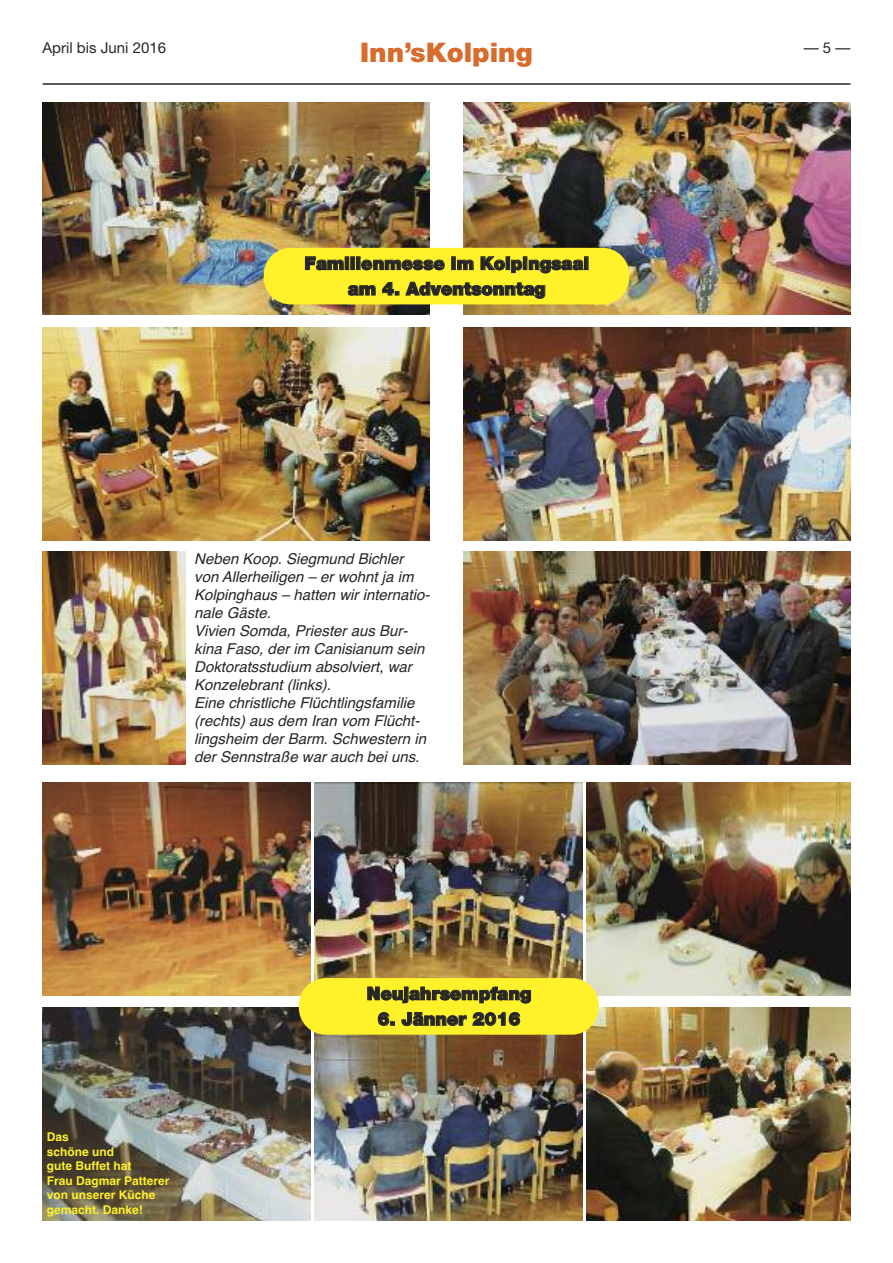
<style>
.page{position:relative;width:893px;height:1263px;background:#fff}
.page>*{position:absolute;margin:0;border:0;box-sizing:border-box;transform-origin:0 0}
.t1{font:900 27px "Helvetica Neue";color:#d76c2c}
.t2{font:900 18px/25.5px "Helvetica Neue";color:#272627;text-align:center}
.t3{font:italic 15px/18px "Helvetica";color:#272627}
.t4{font:15px "Helvetica Neue";color:#272627}
.t5{font:700 12px/14.4px "Helvetica";color:#fff12a}
</style>
<div class="page">
<hr style="left:43px;top:83px;width:807px;height:2px;background:#272627">
<img style="left:315px;top:782px;width:268px;height:198px">
<img style="left:43px;top:782px;width:267px;height:213px">
<img style="left:464px;top:552px;width:386px;height:212px">
<img style="left:43px;top:328px;width:386px;height:212px">
<img style="left:463px;top:102px;width:387px;height:213px">
<img style="left:43px;top:102px;width:386px;height:213px">
<div style="left:264px;top:248px;width:365px;height:56px;background:#fff12a;border-radius:27px"></div>
<img style="left:463px;top:328px;width:387px;height:212px">
<img style="left:43px;top:552px;width:142px;height:212px">
<img style="left:587px;top:782px;width:263px;height:213px">
<img style="left:43px;top:1008px;width:267px;height:212px">
<img style="left:587px;top:1008px;width:263px;height:212px">
<img style="left:315px;top:1033px;width:268px;height:187px">
<div style="left:299px;top:978px;width:300px;height:57px;background:#fff12a;border-radius:27px"></div>
<p class="t4" style="left:43px;top:43px;width:125px">April bis Juni 2016</p>
<p class="t4" style="left:804px;top:43px;width:48px">—5—</p>
<h1 class="t1" style="left:360px;top:43px;width:174px">Inn’sKolping</h1>
<p class="t2" style="left:304px;top:252px;width:286px">Familienmesse im Kolpingsaal am 4. Adventsonntag</p>
<p class="t3" style="left:194px;top:549px;width:242px">Neben Koop. Siegmund Bichler von Allerheiligen – er wohnt ja im<br>Kolpinghaus – hatten wir internatio&shy;nale Gäste.<br>Vivien Somda, Priester aus Bur&shy;kina Faso, der im Canisianum sein<br>Doktoratsstudium absolviert, war<br>Konzelebrant (links).<br>Eine christliche Flüchtlingsfamilie (rechts) aus dem Iran vom Flücht&shy;lingsheim der Barm. Schwestern in der Sennstraße war auch bei uns.</p>
<p class="t5" style="left:47px;top:1130px;width:124px">Das<br>schöne und<br>gute Buffet hat<br>Frau Dagmar Patterer von unserer Küche gemacht. Danke!</p>
<p class="t2" style="left:367px;top:982px;width:166px">Neujahrsempfang</p>
<p class="t2" style="left:378px;top:1008px;width:144px">6. Jänner 2016</p>
</div>
